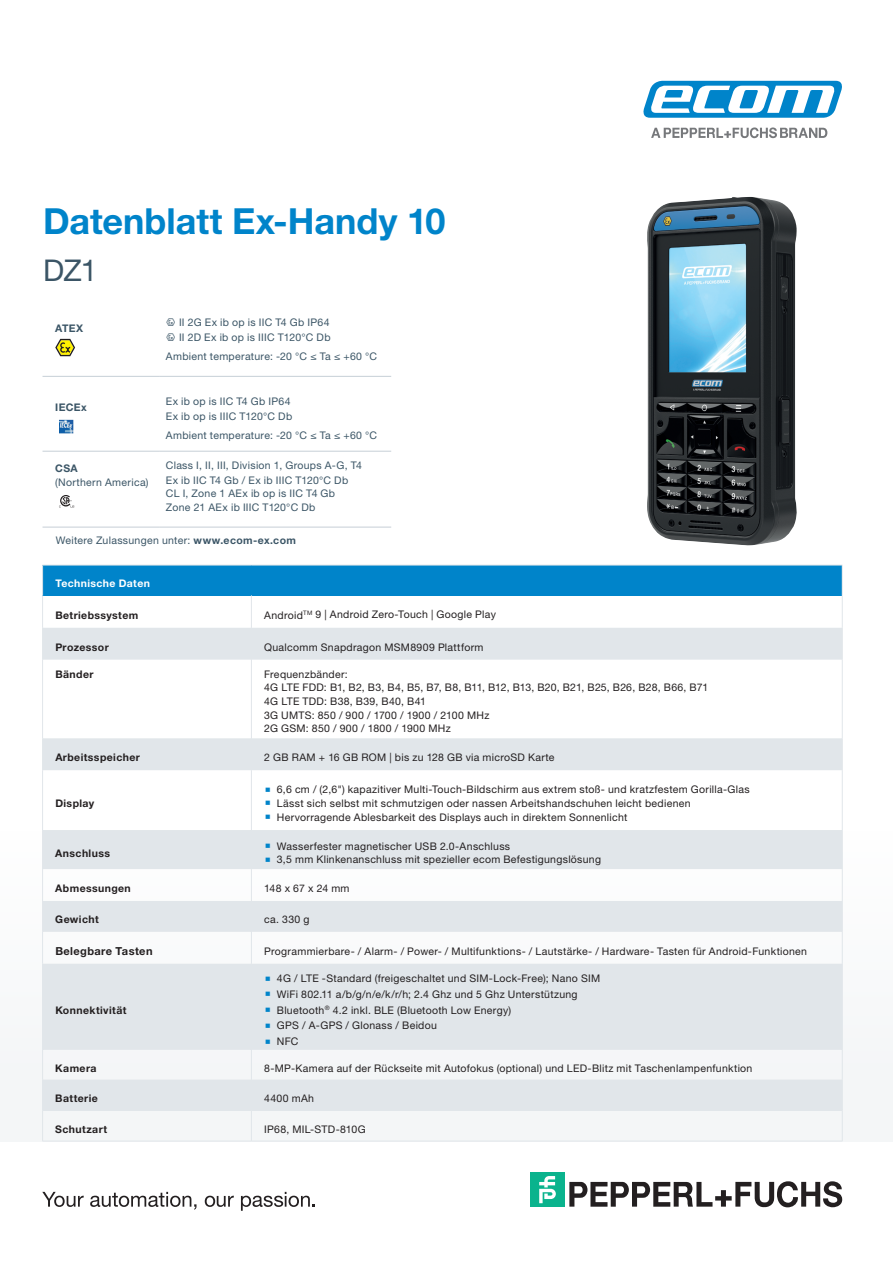
<style>
.page{position:relative;width:893px;height:1263px;background:#fff}
.page>*{position:absolute;margin:0;border:0;box-sizing:border-box;transform-origin:0 0}
.t1{font:700 36px "Helvetica Neue LTW1 G";color:#0084ca}
.t2{font:30px "Helvetica Neue LTW1 G";color:#3b5566}
.t3{font:700 11.1px "Helvetica Neue LTW1 G";letter-spacing:.035em;color:#231f20}
.t4{font:10.5px/13.6px "Helvetica Neue LTW1 G";letter-spacing:.03em;color:#231f20}
.t5{font:10.5px/15px "Helvetica Neue LTW1 G";letter-spacing:.025em;color:#3b5566}
.t6{font:700 10.5px "Helvetica Neue LTW1 G";letter-spacing:.04em;color:#231f20}
.t7{font:700 10.5px "Helvetica Neue LTW1 G";letter-spacing:.035em;color:#fff}
.t8{font:700 10.5px "Helvetica Neue LTW1 G";letter-spacing:.03em;color:#3b5566}
.s1{font-family:"Ecom DIN Offc"}
.s2{font-weight:700}
</style>
<div class="page">
<svg style="left:643px;top:81px;width:199px;height:37px"></svg>
<svg style="left:651px;top:127px;width:176px;height:11px"></svg>
<svg style="left:42px;top:1192px;width:42px;height:15px"></svg>
<svg style="left:90px;top:1192px;width:106px;height:18px"></svg>
<svg style="left:205px;top:1195px;width:29px;height:12px"></svg>
<svg style="left:241px;top:1192px;width:74px;height:19px"></svg>
<svg style="left:569px;top:1181px;width:273px;height:26px"></svg>
<div style="left:530px;top:1172px;width:34px;height:34px;background:#0ab38d"></div>
<svg style="left:539px;top:1176px;width:17px;height:27px"></svg>
<div style="left:0;top:829px;width:893px;height:312px;background:#f4f6f7"></div>
<hr style="left:43px;top:376px;width:117px;height:1px;background:#c6cfd6">
<hr style="left:160px;top:376px;width:231px;height:1px;background:#c6cfd6">
<hr style="left:43px;top:451px;width:117px;height:1px;background:#c6cfd6">
<hr style="left:160px;top:451px;width:231px;height:1px;background:#c6cfd6">
<hr style="left:43px;top:527px;width:117px;height:1px;background:#c6cfd6">
<hr style="left:160px;top:527px;width:231px;height:1px;background:#c6cfd6">
<svg style="left:55px;top:339px;width:20px;height:17px"></svg>
<svg style="left:55px;top:416px;width:21px;height:21px"></svg>
<img style="left:59px;top:420px;width:14px;height:14px">
<svg style="left:59px;top:495px;width:15px;height:13px"></svg>
<img style="left:647px;top:197px;width:150px;height:349px">
<div style="left:43px;top:565px;width:799px;height:30px;background:#0084ca"></div>
<svg style="left:43px;top:628px;width:799px;height:482px;fill:#e1e6ea"></svg>
<hr style="left:842px;top:932px;width:1px;height:32px;background:#e1e6ea">
<hr style="left:42px;top:565px;width:209px;height:1px;background:#e1e6ea">
<hr style="left:42px;top:565px;width:1px;height:30px;background:#e1e6ea">
<hr style="left:251px;top:565px;width:591px;height:1px;background:#e1e6ea">
<hr style="left:842px;top:565px;width:1px;height:30px;background:#e1e6ea">
<hr style="left:42px;top:595px;width:1px;height:33px;background:#e1e6ea">
<hr style="left:842px;top:595px;width:1px;height:33px;background:#e1e6ea">
<hr style="left:42px;top:628px;width:1px;height:32px;background:#e1e6ea">
<hr style="left:842px;top:628px;width:1px;height:32px;background:#e1e6ea">
<hr style="left:42px;top:738px;width:1px;height:32px;background:#e1e6ea">
<hr style="left:842px;top:738px;width:1px;height:32px;background:#e1e6ea">
<hr style="left:42px;top:770px;width:1px;height:60px;background:#e1e6ea">
<hr style="left:842px;top:770px;width:1px;height:60px;background:#e1e6ea">
<hr style="left:42px;top:830px;width:1px;height:39px;background:#e1e6ea">
<hr style="left:842px;top:830px;width:1px;height:39px;background:#e1e6ea">
<hr style="left:42px;top:869px;width:1px;height:32px;background:#e1e6ea">
<hr style="left:842px;top:869px;width:1px;height:32px;background:#e1e6ea">
<hr style="left:42px;top:901px;width:1px;height:31px;background:#e1e6ea">
<hr style="left:842px;top:901px;width:1px;height:31px;background:#e1e6ea">
<hr style="left:42px;top:964px;width:1px;height:86px;background:#e1e6ea">
<hr style="left:842px;top:964px;width:1px;height:86px;background:#e1e6ea">
<svg style="left:42px;top:1050px;width:1px;height:29px"></svg>
<svg style="left:842px;top:1050px;width:1px;height:29px"></svg>
<hr style="left:42px;top:1079px;width:1px;height:31px;background:#e1e6ea">
<hr style="left:842px;top:1079px;width:1px;height:31px;background:#e1e6ea">
<hr style="left:42px;top:1110px;width:209px;height:1px;background:#e1e6ea">
<hr style="left:42px;top:1110px;width:1px;height:31px;background:#e1e6ea">
<hr style="left:252px;top:1110px;width:590px;height:1px;background:#e1e6ea">
<hr style="left:842px;top:1110px;width:1px;height:31px;background:#e1e6ea">
<hr style="left:42px;top:1141px;width:209px;height:1px;background:#e1e6ea">
<hr style="left:251px;top:1141px;width:591px;height:1px;background:#e1e6ea">
<hr style="left:251px;top:595px;width:1px;height:33px;background:#e1e6ea">
<hr style="left:251px;top:628px;width:1px;height:32px;background:#e1e6ea">
<hr style="left:251px;top:738px;width:1px;height:32px;background:#e1e6ea">
<hr style="left:251px;top:770px;width:1px;height:60px;background:#e1e6ea">
<hr style="left:251px;top:830px;width:1px;height:39px;background:#e1e6ea">
<hr style="left:251px;top:869px;width:1px;height:32px;background:#e1e6ea">
<hr style="left:251px;top:901px;width:1px;height:31px;background:#e1e6ea">
<hr style="left:251px;top:964px;width:1px;height:86px;background:#e1e6ea">
<svg style="left:251px;top:1050px;width:1px;height:29px"></svg>
<hr style="left:251px;top:1079px;width:1px;height:31px;background:#e1e6ea">
<hr style="left:251px;top:1110px;width:1px;height:31px;background:#e1e6ea">
<hr style="left:251px;top:660px;width:1px;height:78px;background:#e1e6ea">
<hr style="left:42px;top:660px;width:1px;height:78px;background:#e1e6ea">
<hr style="left:842px;top:660px;width:1px;height:78px;background:#e1e6ea">
<hr style="left:42px;top:932px;width:1px;height:32px;background:#e1e6ea">
<hr style="left:251px;top:932px;width:1px;height:32px;background:#e1e6ea">
<svg style="left:266px;top:787px;width:4px;height:5px"></svg>
<svg style="left:266px;top:801px;width:4px;height:4px"></svg>
<svg style="left:266px;top:815px;width:4px;height:4px"></svg>
<svg style="left:266px;top:844px;width:4px;height:4px"></svg>
<svg style="left:266px;top:857px;width:4px;height:4px"></svg>
<svg style="left:266px;top:976px;width:4px;height:4px"></svg>
<svg style="left:266px;top:992px;width:4px;height:4px"></svg>
<svg style="left:266px;top:1008px;width:4px;height:4px"></svg>
<svg style="left:266px;top:1023px;width:4px;height:5px"></svg>
<svg style="left:266px;top:1039px;width:4px;height:4px"></svg>
<h1 class="t1" style="left:43px;top:199px;width:404px">Datenblatt Ex-Handy 10</h1>
<h2 class="t2" style="left:43px;top:252px;width:56px">DZ1</h2>
<p class="t8" style="left:55px;top:322px;width:29px">ATEX</p>
<p class="t5" style="left:166px;top:315px;width:166px"><span class="s1">†</span> II 2G Ex ib op is IIC T4 Gb IP64 <span class="s1">†</span> II 2D Ex ib op is IIIC T120°C Db</p>
<p class="t5" style="left:166px;top:349px;width:213px">Ambient temperature: -20 °C ≤ Ta ≤ +60 °C</p>
<p class="t8" style="left:55px;top:400px;width:33px">IECEx</p>
<p class="t5" style="left:166px;top:394px;width:128px">Ex ib op is IIC T4 Gb IP64<br>Ex ib op is IIIC T120°C Db</p>
<p class="t5" style="left:166px;top:428px;width:213px">Ambient temperature: -20 °C ≤ Ta ≤ +60 °C</p>
<p class="t8" style="left:55px;top:462px;width:24px">CSA</p>
<p class="t5" style="left:55px;top:475px;width:95px">(Northern America)</p>
<p class="t5" style="left:166px;top:458px;width:198px">Class I, II, III, Division 1, Groups A-G, T4<br>Ex ib IIC T4 Gb / Ex ib IIIC T120°C Db</p>
<p class="t5" style="left:166px;top:487px;width:171px;line-height:13.6px">CL I, Zone 1 AEx ib op is IIC T4 Gb<br>Zone 21 AEx ib IIIC T120°C Db</p>
<p class="t5" style="left:56px;top:533px;width:242px">Weitere Zulassungen unter: <span class="s2">www.ecom-ex.com</span></p>
<p class="t7" style="left:55px;top:577px;width:96px">Technische Daten</p>
<p class="t6" style="left:55px;top:608px;width:84px">Betriebssystem</p>
<p class="t4" style="left:264px;top:608px;width:233px">Android<sup>TM</sup> 9 | Android Zero-Touch | Google Play</p>
<p class="t6" style="left:55px;top:640px;width:55px">Prozessor</p>
<p class="t4" style="left:264px;top:640px;width:221px">Qualcomm Snapdragon MSM8909 Plattform</p>
<p class="t6" style="left:55px;top:667px;width:40px">Bänder</p>
<p class="t4" style="left:264px;top:667px;width:446px">Frequenzbänder:<br>4G LTE FDD: B1, B2, B3, B4, B5, B7, B8, B11, B12, B13, B20, B21, B25, B26, B28, B66, B71<br>4G LTE TDD: B38, B39, B40, B41<br>3G UMTS: 850 / 900 / 1700 / 1900 / 2100 MHz<br>2G GSM: 850 / 900 / 1800 / 1900 MHz</p>
<p class="t6" style="left:55px;top:751px;width:86px">Arbeitsspeicher</p>
<p class="t4" style="left:264px;top:750px;width:292px">2 GB RAM + 16 GB ROM | bis zu 128 GB via microSD Karte</p>
<p class="t6" style="left:55px;top:797px;width:41px">Display</p>
<p class="t4" style="left:277px;top:783px;width:474px">6,6 cm / (2,6") kapazitiver Multi-Touch-Bildschirm aus extrem stoß- und kratzfestem Gorilla-Glas<br>Lässt sich selbst mit schmutzigen oder nassen Arbeitshandschuhen leicht bedienen<br>Hervorragende Ablesbarkeit des Displays auch in direktem Sonnenlicht</p>
<p class="t6" style="left:55px;top:846px;width:56px">Anschluss</p>
<p class="t4" style="left:277px;top:839px;width:326px">Wasserfester magnetischer USB 2.0-Anschluss<br>3,5 mm Klinkenanschluss mit spezieller ecom Befestigungslösung</p>
<p class="t6" style="left:55px;top:882px;width:77px">Abmessungen</p>
<p class="t4" style="left:264px;top:881px;width:87px">148 x 67 x 24 mm</p>
<p class="t6" style="left:55px;top:913px;width:45px">Gewicht</p>
<p class="t4" style="left:264px;top:913px;width:47px">ca. 330 g</p>
<p class="t3" style="left:55px;top:944px;width:99px">Belegbare Tasten</p>
<p class="t4" style="left:264px;top:944px;width:544px">Programmierbare- / Alarm- / Power- / Multifunktions- / Lautstärke- / Hardware- Tasten für Android-Funktionen</p>
<p class="t6" style="left:55px;top:1003px;width:73px">Konnektivität</p>
<p class="t4" style="left:277px;top:970px;width:325px;line-height:15.8px">4G / LTE -Standard (freigeschaltet und SIM-Lock-Free); Nano SIM WiFi 802.11 a/b/g/n/e/k/r/h; 2.4 Ghz und 5 Ghz Unterstützung Bluetooth<sup>®</sup> 4.2 inkl. BLE (Bluetooth Low Energy)<br>GPS / A-GPS / Glonass / Beidou<br>NFC</p>
<p class="t6" style="left:55px;top:1061px;width:43px">Kamera</p>
<p class="t4" style="left:264px;top:1061px;width:490px">8-MP-Kamera auf der Rückseite mit Autofokus (optional) und LED-Blitz mit Taschenlampenfunktion</p>
<p class="t6" style="left:55px;top:1092px;width:44px">Batterie</p>
<p class="t4" style="left:264px;top:1091px;width:51px">4400 mAh</p>
<p class="t6" style="left:55px;top:1122px;width:53px">Schutzart</p>
<p class="t4" style="left:264px;top:1122px;width:103px">IP68, MIL-STD-810G</p>
</div>
